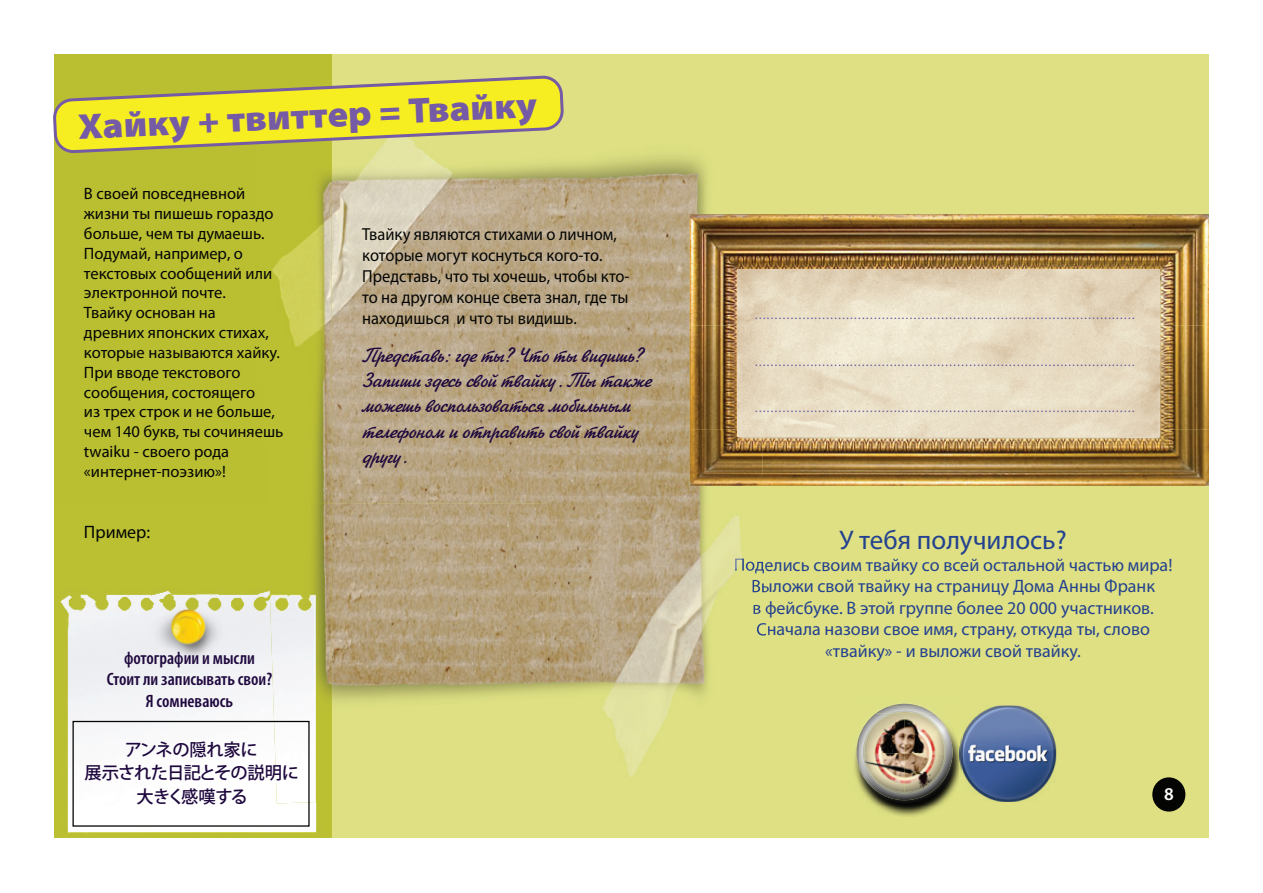
<style>
.page{position:relative;width:1263px;height:893px;background:#fff}
.page>*{position:absolute;margin:0;border:0;box-sizing:border-box;transform-origin:0 0}
.t1{font:900 semi-expanded 36px "Myriad Pro";color:#755aa5}
.t2{font:27px "Myriad Pro";color:#24418f}
.t3{font:21px/25.2px "Zhikharev TT";color:#1e083e;scale:.95 1}
.t4{font:18px/21.6px "Myriad Pro";color:#24418f;text-align:center}
.t5{font:600 condensed 18px/21.6px "Myriad Pro";color:#1e083e;text-align:center}
.t6{font:18px "Myriad Pro";color:#040503}
.t7{font:600 18px "Myriad Pro";color:#fff}
.t8{font:17.4px/20.9px "Myriad Pro";color:#040503;scale:.95 1}
.t9{font:500 17.25px/23.1px "Koz Go Pro";letter-spacing:-.04em;color:#1e083e;text-align:center}
.t10{font:16.5px/19.8px "Myriad Pro";color:#040503}
.t11{font:12.9px "Myriad Pro";color:#5f56a4;scale:.93 1}
</style>
<div class="page">
<div style="left:54px;top:54px;width:1155px;height:785px;background:#dee083"></div>
<div style="left:54px;top:54px;width:278px;height:785px;background:#babf32"></div>
<img style="left:332px;top:75px;width:437px;height:702px">
<img style="left:272px;top:175px;width:60px;height:328px">
<img style="left:735px;top:558px;width:31px;height:17px">
<img style="left:752px;top:580px;width:15px;height:16px">
<img style="left:753px;top:601px;width:15px;height:17px">
<img style="left:757px;top:623px;width:11px;height:16px">
<img style="left:54px;top:591px;width:278px;height:248px">
<img style="left:332px;top:503px;width:215px;height:274px">
<img style="left:267px;top:503px;width:65px;height:300px">
<div style="left:72px;top:721px;width:238px;height:106px;border:1px solid #040503"></div>
<svg style="left:53px;top:77px;width:511px;height:75px"></svg>
<img style="left:690px;top:214px;width:519px;height:111px">
<img style="left:763px;top:430px;width:446px;height:56px">
<img style="left:690px;top:430px;width:73px;height:56px">
<img style="left:690px;top:325px;width:519px;height:105px">
<img style="left:738px;top:270px;width:421px;height:166px">
<img style="left:884px;top:744px;width:76px;height:73px">
<img style="left:876px;top:805px;width:80px;height:5px">
<img style="left:854px;top:712px;width:104px;height:93px">
<img style="left:888px;top:704px;width:33px;height:3px">
<img style="left:856px;top:707px;width:77px;height:60px">
<img style="left:859px;top:713px;width:93px;height:87px">
<img style="left:889px;top:710px;width:31px;height:3px">
<img style="left:863px;top:713px;width:83px;height:80px">
<img style="left:864px;top:715px;width:55px;height:39px">
<img style="left:871px;top:715px;width:17px;height:14px">
<img style="left:919px;top:715px;width:26px;height:39px">
<img style="left:864px;top:754px;width:81px;height:39px">
<img style="left:962px;top:706px;width:94px;height:96px">
<img style="left:960px;top:737px;width:2px;height:34px">
<div style="left:1152px;top:777px;width:33px;height:35px;background:#040503;border-radius:50%"></div>
<h1 class="t1" style="left:77px;top:107px;width:461px;rotate:-3deg">Хайку + твиттер = Твайку</h1>
<p class="t10" style="left:84px;top:184px;width:201px">В своей повседневной жизни ты пишешь гораздо больше, чем ты думаешь.<br>Подумай, например, о текстовых сообщений или электронной почте.<br>Твайку основан на<br>древних японских стихах, которые называются хайку.<br>При вводе текстового сообщения, состоящего<br>из трех строк и не больше, чем 140 букв, ты сочиняешь twaiku - своего рода «интернет-поэзию»!</p>
<p class="t6" style="left:84px;top:521px;width:68px">Пример:</p>
<p class="t5" style="left:107px;top:647px;width:167px">фотографии и мысли<br>Стоит ли записывать свои?<br>Я сомневаюсь</p>
<p class="t9" style="left:84px;top:739px;width:216px">アンネの隠れ家に<br>展示された日記とその説明に大きく感嘆する</p>
<p class="t8" style="left:362px;top:223px;width:283px">Твайку являются стихами о личном, которые могут коснуться кого-то.<br>Представь, что ты хочешь, чтобы кто&shy;то на другом конце света знал, где ты находишься и что ты видишь.</p>
<p class="t3" style="left:362px;top:345px;width:305px">Представь: где ты? Что ты видишь?<br>Запиши здесь свой твайку. Ты также можешь воспользоваться мобильным телефоном и отправить свой твайку другу.</p>
<p class="t11" style="left:754px;top:307px;width:411px">……………………………………………………………………………………</p>
<p class="t11" style="left:754px;top:353px;width:411px">……………………………………………………………………………………</p>
<p class="t11" style="left:754px;top:400px;width:411px">……………………………………………………………………………………</p>
<h2 class="t2" style="left:839px;top:523px;width:229px">У тебя получилось?</h2>
<p class="t4" style="left:734px;top:553px;width:440px">Поделись своим твайку со всей остальной частью мира!<br>Выложи свой твайку на страницу Дома Анны Франк<br>в фейсбуке. В этой группе более 20 000 участников.<br>Сначала назови свое имя, страну, откуда ты, слово «твайку» - и выложи свой твайку.</p>
<p class="t7" style="left:1164px;top:783px;width:11px">8</p>
</div>
